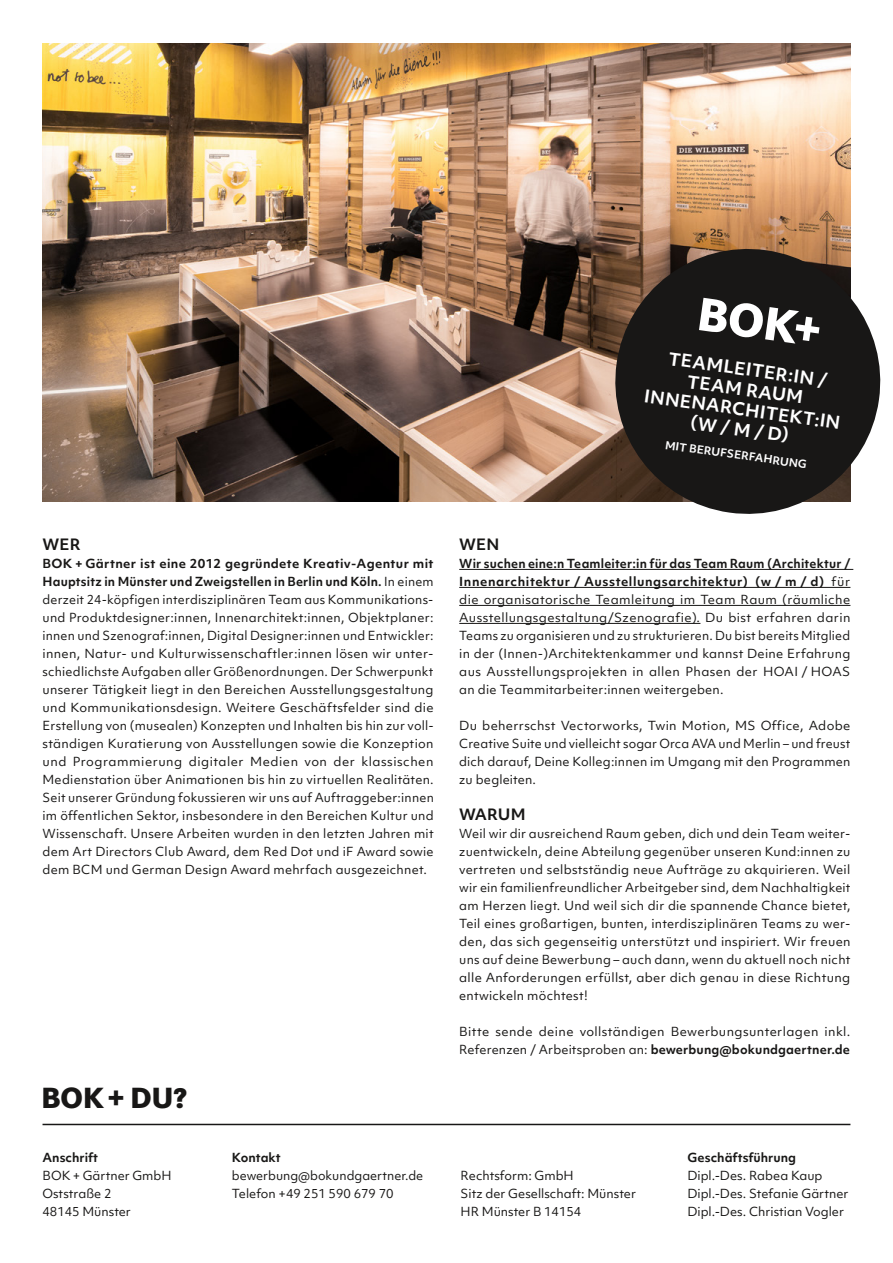
<style>
.page{position:relative;width:893px;height:1263px;background:#fff}
.page>*{position:absolute;margin:0;border:0;box-sizing:border-box;transform-origin:0 0}
.t1{font:800 48.9px "Corporate S Pro";color:#fff}
.t2{font:800 30.3px "Corporate S Pro";color:#181716}
.t3{font:700 16.95px/20.1px "Objektiv Mk 1";color:#fff;text-align:center}
.t4{font:700 15px "Objektiv Mk 1";letter-spacing:.01em;color:#181716}
.t5{font:12px/18px "Objektiv Mk 1";letter-spacing:.01em;color:#181716;text-align:justify}
.t6{font:12px/18px "Objektiv Mk 1";letter-spacing:.03em;color:#181716}
.t7{font:700 12px "Objektiv Mk 1";color:#181716}
.t8{font:700 10.65px "Objektiv Mk 1";color:#fff}
.s1{font-weight:700}
</style>
<div class="page">
<img style="left:43px;top:44px;width:807px;height:458px">
<hr style="left:43px;top:1124px;width:807px;height:1px;background:#181716">
<hr style="left:459px;top:569px;width:394px;height:1px;background:#181716">
<hr style="left:459px;top:587px;width:391px;height:1px;background:#181716">
<hr style="left:459px;top:605px;width:391px;height:1px;background:#181716">
<hr style="left:459px;top:623px;width:241px;height:1px;background:#181716">
<svg style="left:606px;top:240px;width:275px;height:274px;background:#3e3732"></svg>
<h1 class="t1" style="left:703px;top:274px;width:128px;rotate:8deg">BOK+</h1>
<h3 class="t3" style="left:652px;top:345px;width:199px;rotate:8deg">TEAMLEITER:IN /<br>TEAM RAUM<br>INNENARCHITEKT:IN (W / M / D)</h3>
<p class="t8" style="left:666px;top:437px;width:144px;rotate:8deg">MIT BERUFSERFAHRUNG</p>
<p class="t4" style="left:43px;top:534px;width:40px">WER</p>
<p class="t5" style="left:43px;top:554px;width:393px"><span class="s1">BOK + Gärtner ist eine 2012 gegründete Kreativ-Agentur mit Hauptsitz in Münster und Zweigstellen in Berlin und Köln.</span> In einem derzeit 24-köpfigen interdisziplinären Team aus Kommunikations&shy;und Produktdesigner:innen, Innenarchitekt:innen, Objektplaner: innen und Szenograf:innen, Digital Designer:innen und Entwickler: innen, Natur- und Kulturwissenschaftler:innen lösen wir unter&shy;schiedlichste Aufgaben aller Größenordnungen. Der Schwerpunkt unserer Tätigkeit liegt in den Bereichen Ausstellungsgestaltung und Kommunikationsdesign. Weitere Geschäftsfelder sind die Erstellung von (musealen) Konzepten und Inhalten bis hin zur voll&shy;ständigen Kuratierung von Ausstellungen sowie die Konzeption und Programmierung digitaler Medien von der klassischen Medienstation über Animationen bis hin zu virtuellen Realitäten.<br>Seit unserer Gründung fokussieren wir uns auf Auftraggeber:innen im öffentlichen Sektor, insbesondere in den Bereichen Kultur und Wissenschaft. Unsere Arbeiten wurden in den letzten Jahren mit dem Art Directors Club Award, dem Red Dot und iF Award sowie dem BCM und German Design Award mehrfach ausgezeichnet.</p>
<h2 class="t2" style="left:41px;top:1073px;width:148px">BOK + DU?</h2>
<p class="t4" style="left:459px;top:534px;width:42px">WEN</p>
<p class="t5" style="left:459px;top:554px;width:393px"><span class="s1">Wir suchen eine:n Teamleiter:in für das Team Raum (Architektur / Innenarchitektur / Ausstellungsarchitektur) (w / m / d)</span> für die organisatorische Teamleitung im Team Raum (räumliche Ausstellungsgestaltung/Szenografie). Du bist erfahren darin Teams zu organisieren und zu strukturieren. Du bist bereits Mitglied in der (Innen-)Architektenkammer und kannst Deine Erfahrung aus Ausstellungsprojekten in allen Phasen der HOAI / HOAS an die Teammitarbeiter:innen weitergeben.</p>
<p class="t5" style="left:459px;top:716px;width:393px">Du beherrschst Vectorworks, Twin Motion, MS Office, Adobe Creative Suite und vielleicht sogar Orca AVA und Merlin – und freust dich darauf, Deine Kolleg:innen im Umgang mit den Programmen zu begleiten.</p>
<p class="t4" style="left:459px;top:804px;width:68px">WARUM</p>
<p class="t5" style="left:459px;top:824px;width:393px">Weil wir dir ausreichend Raum geben, dich und dein Team weiter&shy;zuentwickeln, deine Abteilung gegenüber unseren Kund:innen zu vertreten und selbstständig neue Aufträge zu akquirieren. Weil wir ein familienfreundlicher Arbeitgeber sind, dem Nachhaltigkeit am Herzen liegt. Und weil sich dir die spannende Chance bietet, Teil eines großartigen, bunten, interdisziplinären Teams zu wer&shy;den, das sich gegenseitig unterstützt und inspiriert. Wir freuen uns auf deine Bewerbung – auch dann, wenn du aktuell noch nicht alle Anforderungen erfüllst, aber dich genau in diese Richtung entwickeln möchtest!</p>
<p class="t6" style="left:459px;top:1022px;width:393px">Bitte sende deine vollständigen Bewerbungsunterlagen inkl.<br>Referenzen / Arbeitsproben an: <span class="s1">bewerbung@bokundgaertner.de</span></p>
<p class="t7" style="left:43px;top:1149px;width:57px">Anschrift</p>
<p class="t5" style="left:43px;top:1166px;width:130px;text-align:left">BOK + Gärtner GmbH<br>Oststraße 2<br>48145 Münster</p>
<p class="t7" style="left:232px;top:1149px;width:50px">Kontakt</p>
<p class="t5" style="left:232px;top:1166px;width:193px">bewerbung@bokundgaertner.de<br>Telefon +49 251 590 679 70</p>
<p class="t5" style="left:461px;top:1166px;width:177px;text-align:left">Rechtsform: GmbH<br>Sitz der Gesellschaft: Münster<br>HR Münster B 14154</p>
<p class="t7" style="left:687px;top:1149px;width:110px">Geschäftsführung</p>
<p class="t5" style="left:687px;top:1166px;width:163px;text-align:left">Dipl.-Des. Rabea Kaup<br>Dipl.-Des. Stefanie Gärtner<br>Dipl.-Des. Christian Vogler</p>
</div>
